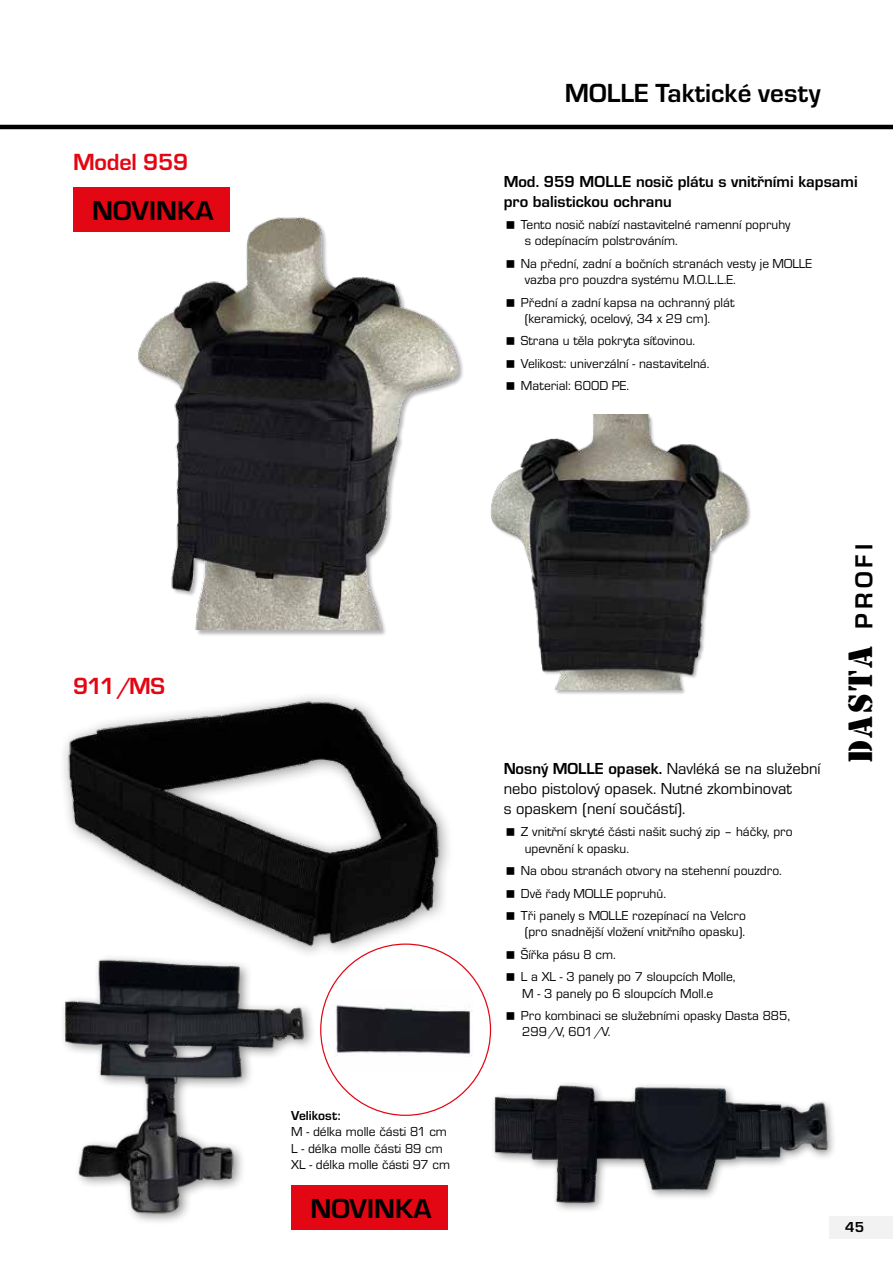
<style>
.page{position:relative;width:893px;height:1263px;background:#fff}
.page>*{position:absolute;margin:0;border:0;box-sizing:border-box;transform-origin:0 0}
.t1{font:34.95px "Stencil";letter-spacing:.075em;color:#000}
.t2{font:700 28.5px "Eurostile TOT";color:#000}
.t3{font:700 27.15px "Eurostile TOT";color:#000}
.t4{font:700 25.5px "Eurostile TOT";letter-spacing:.165em;color:#000}
.t5{font:700 24.3px "Eurostile TOT";letter-spacing:-.01em;color:#e30613}
.t6{font:16.5px/19.8px "Eurostile TOT";color:#000}
.t7{font:700 16.5px/19.8px "Eurostile TOT";color:#000}
.t8{font:700 15px "Eurostile TOT";color:#000}
.t9{font:13.5px/22.5px "Eurostile TOT";color:#000}
.t10{font:700 13.5px "Eurostile TOT";color:#000}
.s1{font-weight:700}
</style>
<div class="page">
<div style="left:829px;top:1216px;width:64px;height:22px;background:#f2f2f2"></div>
<div style="left:491px;top:415px;width:261px;height:281px;background:#000;opacity:.3"></div>
<img style="left:491px;top:415px;width:257px;height:274px">
<hr style="left:0;top:125px;width:893px;height:4px;background:#000">
<img style="left:138px;top:217px;width:325px;height:413px">
<img style="left:64px;top:697px;width:385px;height:256px">
<img style="left:321px;top:944px;width:169px;height:171px">
<img style="left:64px;top:911px;width:242px;height:311px">
<img style="left:335px;top:989px;width:138px;height:81px">
<div style="left:490px;top:1080px;width:347px;height:133px;background:#000;opacity:.45"></div>
<img style="left:494px;top:1080px;width:335px;height:133px">
<div style="left:73px;top:187px;width:157px;height:45px;background:#e30613"></div>
<div style="left:291px;top:1185px;width:157px;height:45px;background:#e30613"></div>
<h3 class="t5" style="left:73px;top:149px;width:117px">Model 959</h3>
<h2 class="t2" style="left:92px;top:195px;width:123px">NOVINKA</h2>
<h3 class="t5" style="left:73px;top:672px;width:94px">911/MS</h3>
<h3 class="t3" style="left:565px;top:79px;width:257px">MOLLE Taktické vesty</h3>
<p class="t7" style="left:504px;top:172px;width:356px">Mod. 959 MOLLE nosič plátu s vnitřními kapsami pro balistickou ochranu</p>
<p class="t9" style="left:521px;top:217px;width:271px;line-height:16.2px">Tento nosič nabízí nastavitelné ramenní popruhy s odepínacím polstrováním.</p>
<p class="t9" style="left:521px;top:256px;width:293px;line-height:16.2px">Na přední, zadní a bočních stranách vesty je MOLLE vazba pro pouzdra systému M.O.L.L.E.</p>
<p class="t9" style="left:521px;top:294px;width:215px;line-height:16.2px">Přední a zadní kapsa na ochranný plát (keramický, ocelový, 34 x 29 cm).</p>
<p class="t9" style="left:521px;top:330px;width:190px">Strana u těla pokryta síťovinou.<br>Velikost: univerzální - nastavitelná.<br>Material: 600D PE.</p>
<p class="t10" style="left:291px;top:1108px;width:51px">Velikost:</p>
<p class="t9" style="left:291px;top:1124px;width:160px;line-height:16.2px">M - délka molle části 81 cm<br>L - délka molle části 89 cm<br>XL - délka molle části 97 cm</p>
<h2 class="t2" style="left:310px;top:1193px;width:123px">NOVINKA</h2>
<p class="t6" style="left:504px;top:759px;width:319px"><span class="s1">Nosný MOLLE opasek.</span> Navléká se na služební nebo pistolový opasek. Nutné zkombinovat<br>s opaskem (není součástí).</p>
<p class="t9" style="left:521px;top:824px;width:273px;line-height:16.2px">Z vnitřní skryté části našit suchý zip – háčky, pro upevnění k opasku.</p>
<p class="t9" style="left:521px;top:860px;width:262px">Na obou stranách otvory na stehenní pouzdro.<br>Dvě řady MOLLE popruhů.<br>Tři panely s MOLLE rozepínací na Velcro</p>
<p class="t9" style="left:521px;top:921px;width:226px">(pro snadnější vložení vnitřního opasku).<br>Šířka pásu 8 cm.<br>L a XL - 3 panely po 7 sloupcích Molle,</p>
<p class="t9" style="left:521px;top:982px;width:271px">M - 3 panely po 6 sloupcích Moll.e<br>Pro kombinaci se služebními opasky Dasta 885,</p>
<p class="t9" style="left:522px;top:1021px;width:90px">299/V, 601/V.</p>
<h3 class="t4" style="left:850px;top:629px;width:86px;rotate:-90deg">PROFI</h3>
<h1 class="t1" style="left:840px;top:763px;width:118px;rotate:-90deg">DASTA</h1>
<p class="t8" style="left:845px;top:1219px;width:20px">45</p>
</div>
